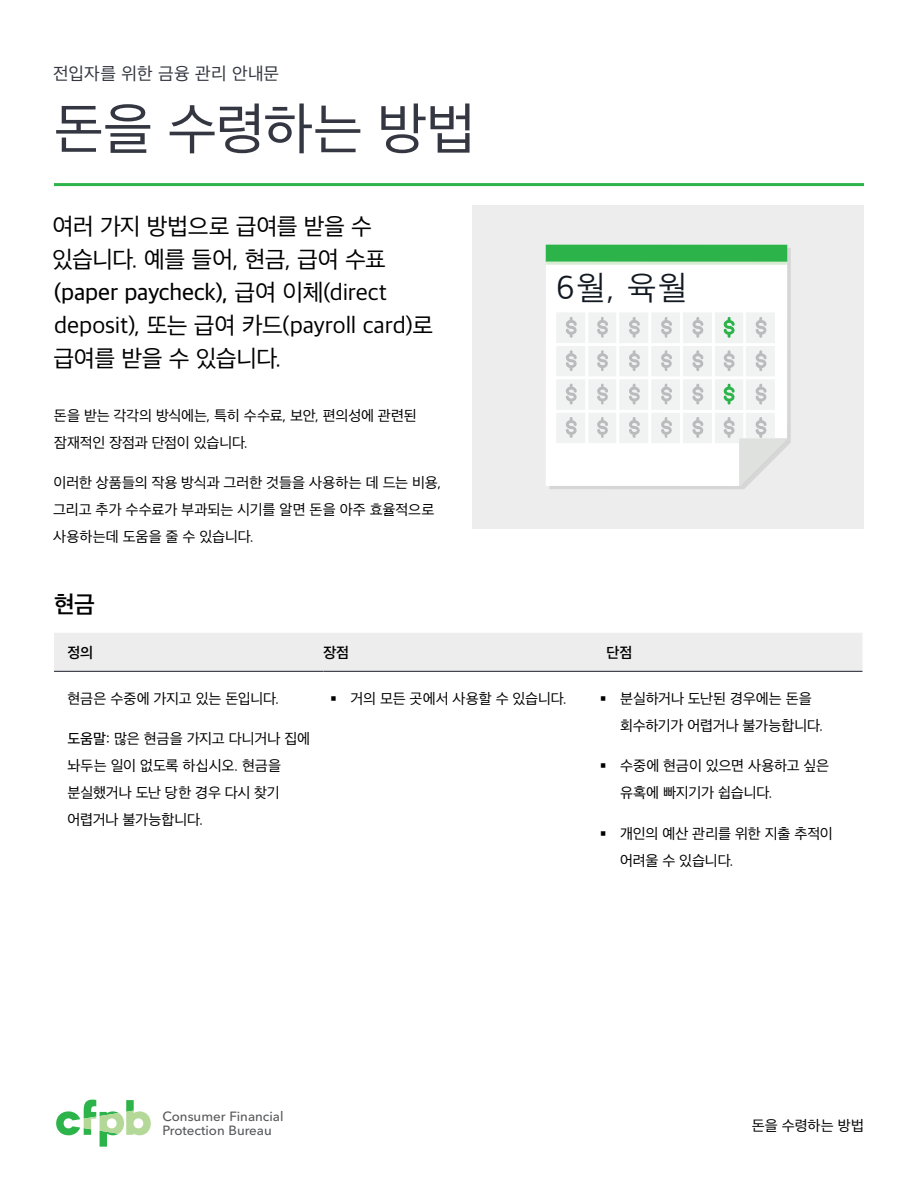
<style>
.page{position:relative;width:918px;height:1188px;background:#fff}
.page>*{position:absolute;margin:0;border:0;box-sizing:border-box;transform-origin:0 0}
.green{font:57px "Apple SD Gothic Neo";letter-spacing:-.005em;color:#343741}
.t1{font:33.75px "Apple SD Gothic Neo Light KS Cpc EUC H";color:#121921}
.subheader{font:24px/33px "Apple SD Gothic Neo";letter-spacing:-.015em;color:#000}
.regular{font:600 24px "Apple SD Gothic Neo";color:#000}
.eyebrow__black{font:18px "Apple SD Gothic Neo";letter-spacing:.01em;color:#343741}
.paragraph{font:15px/27px "Apple SD Gothic Neo";letter-spacing:-.015em;color:#000}
.table_body{font:15px/27px "Apple SD Gothic Neo";letter-spacing:-.015em;color:#000}
.regular-2{font:600 15px "Apple SD Gothic Neo";color:#000}
.t2{font:500 13.35px/13.5px "Avenir Next";color:#58595b}
.s1{font-weight:500}
</style>
<div class="page">
<svg style="left:56px;top:1100px;width:95px;height:47px"></svg>
<div style="left:472px;top:205px;width:392px;height:324px;background:#ecedec"></div>
<hr style="left:54px;top:183px;width:810px;height:3px;background:#2cb34a">
<div style="left:54px;top:633px;width:808px;height:38px;background:#ecedec"></div>
<hr style="left:54px;top:671px;width:270px;height:1px;background:#343741">
<hr style="left:324px;top:671px;width:269px;height:1px;background:#343741">
<hr style="left:593px;top:671px;width:270px;height:1px;background:#343741">
<svg style="left:549px;top:248px;width:242px;height:241px;fill:#d5d6d5"></svg>
<div style="left:546px;top:265px;width:241px;height:221px;background:#fff"></div>
<div style="left:546px;top:245px;width:241px;height:17px;background:#2cb34a"></div>
<hr style="left:546px;top:262px;width:241px;height:3px;background:#d8ecd4">
<div style="left:556px;top:312px;width:29px;height:31px;background:#f1f2f2"></div>
<svg style="left:566px;top:317px;width:11px;height:21px"></svg>
<div style="left:588px;top:312px;width:28px;height:31px;background:#f1f2f2"></div>
<svg style="left:597px;top:317px;width:11px;height:21px"></svg>
<div style="left:619px;top:312px;width:29px;height:31px;background:#f1f2f2"></div>
<svg style="left:629px;top:317px;width:11px;height:21px"></svg>
<div style="left:651px;top:312px;width:29px;height:31px;background:#f1f2f2"></div>
<svg style="left:661px;top:317px;width:11px;height:21px"></svg>
<div style="left:683px;top:312px;width:29px;height:31px;background:#f1f2f2"></div>
<svg style="left:692px;top:317px;width:11px;height:21px"></svg>
<div style="left:715px;top:312px;width:28px;height:31px;background:#f1f2f2"></div>
<svg style="left:724px;top:317px;width:11px;height:21px"></svg>
<div style="left:746px;top:312px;width:29px;height:31px;background:#f1f2f2"></div>
<svg style="left:756px;top:317px;width:11px;height:21px"></svg>
<div style="left:556px;top:346px;width:29px;height:30px;background:#f1f2f2"></div>
<svg style="left:566px;top:350px;width:11px;height:21px"></svg>
<div style="left:588px;top:346px;width:28px;height:30px;background:#f1f2f2"></div>
<svg style="left:597px;top:350px;width:11px;height:21px"></svg>
<div style="left:619px;top:346px;width:29px;height:30px;background:#f1f2f2"></div>
<svg style="left:629px;top:350px;width:11px;height:21px"></svg>
<div style="left:651px;top:346px;width:29px;height:30px;background:#f1f2f2"></div>
<svg style="left:661px;top:350px;width:11px;height:21px"></svg>
<div style="left:683px;top:346px;width:29px;height:30px;background:#f1f2f2"></div>
<svg style="left:692px;top:350px;width:11px;height:21px"></svg>
<div style="left:715px;top:346px;width:28px;height:30px;background:#f1f2f2"></div>
<svg style="left:724px;top:350px;width:11px;height:21px"></svg>
<div style="left:746px;top:346px;width:29px;height:30px;background:#f1f2f2"></div>
<svg style="left:756px;top:350px;width:11px;height:21px"></svg>
<div style="left:556px;top:379px;width:29px;height:31px;background:#f1f2f2"></div>
<svg style="left:566px;top:384px;width:11px;height:20px"></svg>
<div style="left:588px;top:379px;width:28px;height:31px;background:#f1f2f2"></div>
<svg style="left:597px;top:384px;width:11px;height:20px"></svg>
<div style="left:619px;top:379px;width:29px;height:31px;background:#f1f2f2"></div>
<svg style="left:629px;top:384px;width:11px;height:20px"></svg>
<div style="left:651px;top:379px;width:29px;height:31px;background:#f1f2f2"></div>
<svg style="left:661px;top:384px;width:11px;height:21px"></svg>
<div style="left:683px;top:379px;width:29px;height:31px;background:#f1f2f2"></div>
<svg style="left:692px;top:384px;width:11px;height:21px"></svg>
<div style="left:715px;top:379px;width:28px;height:31px;background:#f1f2f2"></div>
<svg style="left:724px;top:384px;width:11px;height:21px"></svg>
<div style="left:746px;top:379px;width:29px;height:31px;background:#f1f2f2"></div>
<svg style="left:756px;top:384px;width:11px;height:21px"></svg>
<div style="left:556px;top:413px;width:29px;height:30px;background:#f1f2f2"></div>
<svg style="left:566px;top:417px;width:11px;height:21px"></svg>
<div style="left:588px;top:413px;width:28px;height:30px;background:#f1f2f2"></div>
<svg style="left:597px;top:417px;width:11px;height:21px"></svg>
<div style="left:619px;top:413px;width:29px;height:30px;background:#f1f2f2"></div>
<svg style="left:629px;top:417px;width:11px;height:21px"></svg>
<div style="left:651px;top:413px;width:29px;height:30px;background:#f1f2f2"></div>
<svg style="left:661px;top:417px;width:11px;height:21px"></svg>
<div style="left:683px;top:413px;width:29px;height:30px;background:#f1f2f2"></div>
<svg style="left:692px;top:417px;width:11px;height:21px"></svg>
<div style="left:715px;top:413px;width:28px;height:30px;background:#f1f2f2"></div>
<div style="left:746px;top:413px;width:29px;height:30px;background:#f1f2f2"></div>
<svg style="left:724px;top:417px;width:63px;height:69px"></svg>
<p class="eyebrow__black" style="left:53px;top:66px;width:227px">전입자를 위한 금융 관리 안내문</p>
<p class="green" style="left:54px;top:104px;width:423px">돈을 수령하는 방법</p>
<p class="subheader" style="left:52px;top:211px;width:383px">여러 가지 방법으로 급여를 받을 수 있습니다. 예를 들어, 현금, 급여 수표 <span class="s1">(paper paycheck),</span> 급여 이체(direct deposit), 또는 급여 카드(payroll card)로 급여를 받을 수 있습니다.</p>
<p class="paragraph" style="left:54px;top:403px;width:364px">돈을 받는 각각의 방식에는, 특히 수수료, 보안, 편의성에 관련된 잠재적인 장점과 단점이 있습니다.</p>
<p class="paragraph" style="left:53px;top:470px;width:390px">이러한 상품들의 작용 방식과 그러한 것들을 사용하는 데 드는 비용, 그리고 추가 수수료가 부과되는 시기를 알면 돈을 아주 효율적으로 사용하는데 도움을 줄 수 있습니다.</p>
<p class="t1" style="left:556px;top:273px;width:133px">6월, 육월</p>
<p class="regular" style="left:54px;top:593px;width:42px">현금</p>
<p class="regular-2" style="left:68px;top:646px;width:27px">정의</p>
<p class="regular-2" style="left:324px;top:646px;width:27px">장점</p>
<p class="regular-2" style="left:606px;top:646px;width:27px">단점</p>
<p class="table_body" style="left:68px;top:686px;width:213px">현금은 수중에 가지고 있는 돈입니다.</p>
<p class="table_body" style="left:68px;top:726px;width:244px"><span class="s1">도움말:</span> 많은 현금을 가지고 다니거나 집에 놔두는 일이 없도록 하십시오. 현금을 분실했거나 도난 당한 경우 다시 찾기 어렵거나 불가능합니다.</p>
<p class="paragraph" style="left:330px;top:686px;width:238px">▪ 거의 모든 곳에서 사용할 수 있습니다.</p>
<p class="paragraph" style="left:620px;top:686px;width:205px;text-indent:-20px">▪ 분실하거나 도난된 경우에는 돈을 회수하기가 어렵거나 불가능합니다.</p>
<p class="paragraph" style="left:620px;top:753px;width:211px;text-indent:-20px">▪ 수중에 현금이 있으면 사용하고 싶은 유혹에 빠지기가 쉽습니다.</p>
<p class="paragraph" style="left:620px;top:821px;width:214px;text-indent:-20px">▪ 개인의 예산 관리를 위한 지출 추적이 어려울 수 있습니다.</p>
<p class="t2" style="left:163px;top:1109px;width:123px">Consumer Financial<br>Protection Bureau</p>
<p class="paragraph" style="left:752px;top:1113px;width:114px">돈을 수령하는 방법</p>
</div>
